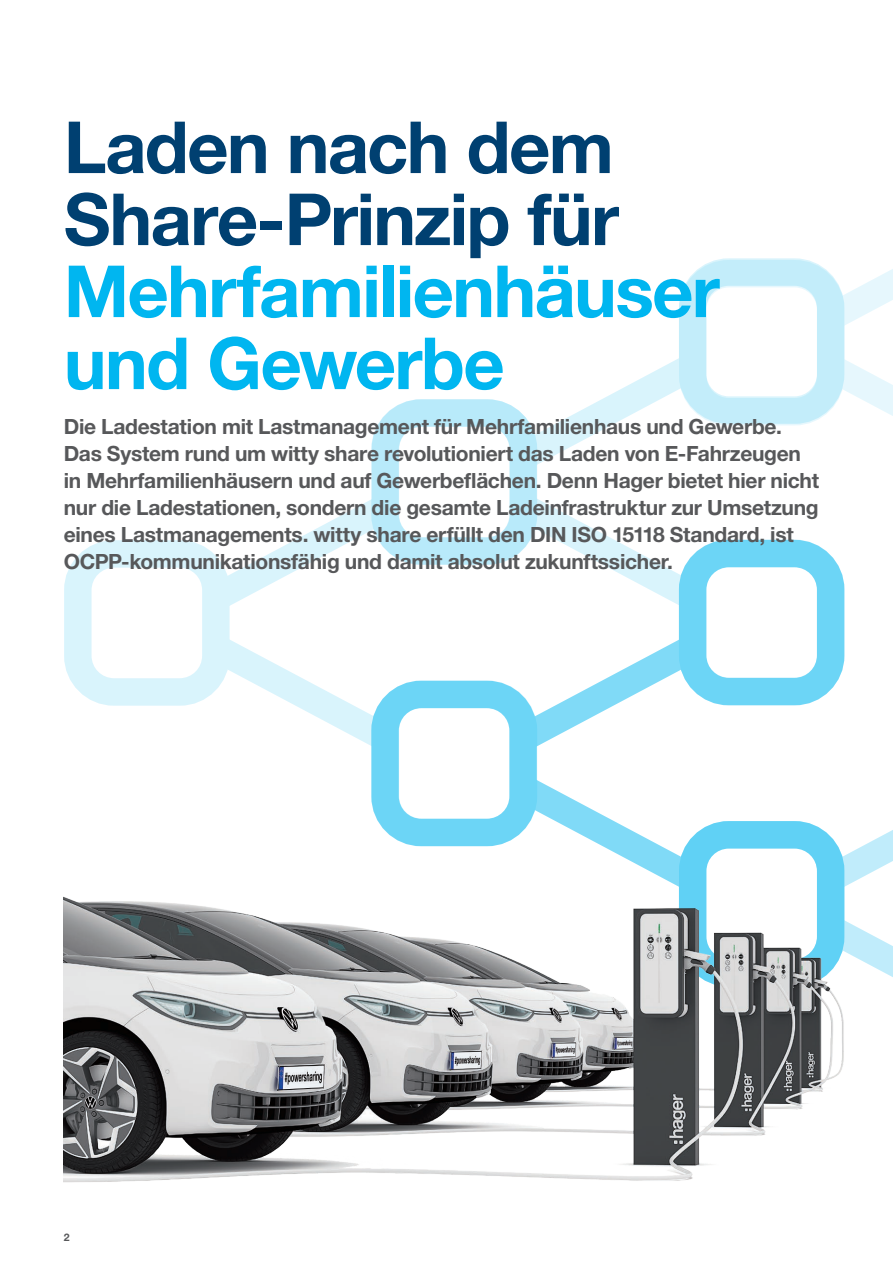
<style>
.page{position:relative;width:893px;height:1263px;background:#fff}
.page>*{position:absolute;margin:0;border:0;box-sizing:border-box;transform-origin:0 0}
.hager_Headline_48pt_48pt_bold{font:700 72px/72px "Helvetica Neue LTW1 G";letter-spacing:-.025em;color:#004071}
.hager_Teaser_text_14pt_18pt_roman{font:700 21px/27px "Helvetica Neue LTW1 G";letter-spacing:-.015em;color:#57585a}
.t1{font:700 10.5px "Helvetica Neue LTW1 G";color:#57585a}
.s1{color:#00b6f0}
</style>
<div class="page">
<div style="left:64px;top:540px;width:166px;height:166px;border:27px solid #00b6f0;border-radius:36px"></div>
<svg style="left:183px;top:500px;width:245px;height:246px"></svg>
<div style="left:371px;top:399px;width:166px;height:166px;border:27px solid #00b6f0;border-radius:36px"></div>
<div style="left:679px;top:260px;width:165px;height:165px;border:27px solid #00b6f0;border-radius:36px"></div>
<svg style="left:798px;top:258px;width:95px;height:167px"></svg>
<div style="left:371px;top:681px;width:166px;height:165px;border:27px solid #00b6f0;border-radius:36px"></div>
<div style="left:679px;top:540px;width:165px;height:165px;border:27px solid #00b6f0;border-radius:36px"></div>
<svg style="left:491px;top:326px;width:244px;height:436px"></svg>
<img style="left:64px;top:762px;width:829px;height:420px">
<p class="hager_Headline_48pt_48pt_bold" style="left:64px;top:111px;width:658px">Laden nach dem<br>Share-Prinzip für<br><span class="s1">Mehrfamilienhäuser und Gewerbe</span></p>
<p class="hager_Teaser_text_14pt_18pt_roman" style="left:64px;top:413px;width:720px">Die Ladestation mit Lastmanagement für Mehrfamilienhaus und Gewerbe.</p>
<p class="hager_Teaser_text_14pt_18pt_roman" style="left:64px;top:440px;width:757px">Das System rund um witty share revolutioniert das Laden von E-Fahrzeugen in Mehrfamilienhäusern und auf Gewerbeflächen. Denn Hager bietet hier nicht nur die Ladestationen, sondern die gesamte Ladeinfrastruktur zur Umsetzung eines Lastmanagements. witty share erfüllt den DIN ISO 15118 Standard, ist OCPP-kommunikationsfähig und damit absolut zukunftssicher.</p>
<p class="t1" style="left:64px;top:1230px;width:7px">2</p>
</div>
